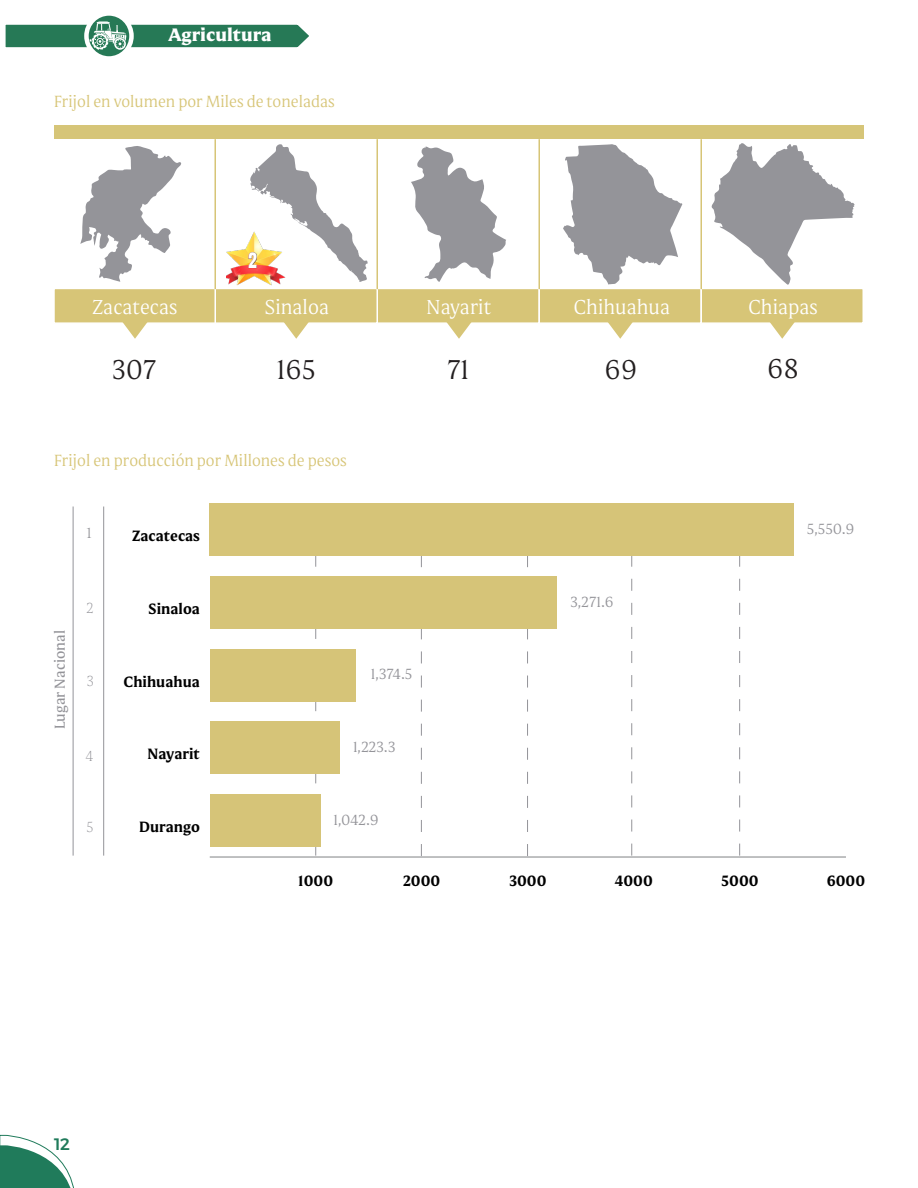
<style>
.page{position:relative;width:918px;height:1188px;background:#fff}
.page>*{position:absolute;margin:0;border:0;box-sizing:border-box;transform-origin:0 0}
.t1{font:300 27.75px "Mestiza";letter-spacing:-.005em;color:#231f20}
.t2{font:300 20.55px "Mestiza";color:#fff}
.t3{font:900 18px "Mestiza";color:#fff}
.t4{font:18px "Anton";color:#fff}
.t5{font:300 16.5px "Mestiza";color:#d7c577}
.t6{font:500 16.5px "Montserrat";color:#207b5b}
.t7{font:700 15px "Mestiza";color:#000}
.t8{font:300 15px "Mestiza";letter-spacing:-.005em;color:#949499}
.t9{font:200 15px "Mestiza";color:#949499}
.t10{font:200 15px "Mestiza";color:#949499;scale:1.45 1}
.t11{font:14.55px "Mestiza";color:#949499}
</style>
<div class="page">
<svg style="left:0;top:1135px;width:74px;height:53px"></svg>
<svg style="left:86px;top:13px;width:46px;height:46px"></svg>
<div style="left:84px;top:11px;width:50px;height:50px;border:4px solid #fff;border-radius:50%"></div>
<svg style="left:5px;top:18px;width:304px;height:36px"></svg>
<div style="left:53px;top:288px;width:164px;height:36px;background:#d7c577;border:2px solid #fff"></div>
<div style="left:376px;top:288px;width:164px;height:36px;background:#d7c577;border:2px solid #fff"></div>
<div style="left:214px;top:288px;width:164px;height:36px;background:#d7c577;border:2px solid #fff"></div>
<div style="left:538px;top:288px;width:164px;height:36px;background:#d7c577;border:2px solid #fff"></div>
<div style="left:700px;top:288px;width:164px;height:36px;background:#d7c577;border:2px solid #fff"></div>
<svg style="left:121px;top:321px;width:28px;height:18px"></svg>
<svg style="left:445px;top:321px;width:28px;height:18px"></svg>
<svg style="left:283px;top:321px;width:27px;height:18px"></svg>
<svg style="left:607px;top:321px;width:27px;height:18px"></svg>
<svg style="left:769px;top:321px;width:27px;height:18px"></svg>
<div style="left:54px;top:126px;width:810px;height:13px;background:#d6c578"></div>
<hr style="left:214px;top:139px;width:2px;height:150px;background:#d7c577">
<hr style="left:376px;top:139px;width:2px;height:150px;background:#d7c577">
<hr style="left:538px;top:139px;width:2px;height:150px;background:#d7c577">
<hr style="left:700px;top:139px;width:2px;height:150px;background:#d7c577">
<img style="left:227px;top:240px;width:54px;height:46px">
<svg style="left:250px;top:144px;width:118px;height:138px"></svg>
<div style="left:248px;top:252px;width:9px;height:16px;background:#d1232a;opacity:.75"></div>
<div style="left:249px;top:253px;width:8px;height:15px;background:#231f20;opacity:.75"></div>
<svg style="left:80px;top:146px;width:101px;height:136px"></svg>
<svg style="left:411px;top:146px;width:95px;height:136px"></svg>
<svg style="left:563px;top:144px;width:120px;height:141px"></svg>
<svg style="left:711px;top:143px;width:144px;height:142px"></svg>
<svg style="left:739px;top:556px;width:1px;height:300px"></svg>
<svg style="left:631px;top:556px;width:1px;height:300px"></svg>
<svg style="left:527px;top:556px;width:1px;height:300px"></svg>
<svg style="left:315px;top:556px;width:1px;height:300px"></svg>
<svg style="left:421px;top:556px;width:1px;height:300px"></svg>
<hr style="left:103px;top:507px;width:1px;height:349px;background:#949499">
<hr style="left:73px;top:507px;width:1px;height:349px;background:#949499">
<hr style="left:210px;top:857px;width:636px;height:1px;background:#808285">
<div style="left:210px;top:503px;width:584px;height:53px;background:#d6c478"></div>
<div style="left:210px;top:576px;width:347px;height:52px;background:#d6c478"></div>
<div style="left:210px;top:649px;width:146px;height:52px;background:#d6c478"></div>
<div style="left:210px;top:722px;width:129px;height:52px;background:#d6c478"></div>
<div style="left:210px;top:794px;width:110px;height:53px;background:#d6c478"></div>
<p class="t3" style="left:168px;top:21px;width:105px">Agricultura</p>
<p class="t5" style="left:54px;top:90px;width:282px">Frijol en volumen por Miles de toneladas</p>
<p class="t4" style="left:248px;top:251px;width:10px">2</p>
<p class="t2" style="left:92px;top:294px;width:87px">Zacatecas</p>
<p class="t2" style="left:265px;top:294px;width:66px">Sinaloa</p>
<p class="t2" style="left:427px;top:294px;width:66px">Nayarit</p>
<p class="t2" style="left:573px;top:294px;width:98px">Chihuahua</p>
<p class="t2" style="left:748px;top:294px;width:71px">Chiapas</p>
<p class="t1" style="left:112px;top:351px;width:46px">307</p>
<p class="t1" style="left:277px;top:351px;width:40px">165</p>
<p class="t1" style="left:447px;top:351px;width:24px">71</p>
<p class="t1" style="left:605px;top:351px;width:34px">69</p>
<p class="t5" style="left:54px;top:449px;width:294px">Frijol en producción por Millones de pesos</p>
<p class="t10" style="left:86px;top:524px;width:6px">1</p>
<p class="t11" style="left:50px;top:729px;width:101px;rotate:-90deg">Lugar Nacional</p>
<p class="t9" style="left:87px;top:598px;width:9px">2</p>
<p class="t9" style="left:87px;top:671px;width:9px">3</p>
<p class="t9" style="left:86px;top:746px;width:9px">4</p>
<p class="t9" style="left:86px;top:818px;width:9px">5</p>
<p class="t7" style="left:132px;top:525px;width:69px">Zacatecas</p>
<p class="t7" style="left:149px;top:597px;width:53px">Sinaloa</p>
<p class="t7" style="left:124px;top:670px;width:78px">Chihuahua</p>
<p class="t7" style="left:147px;top:743px;width:54px">Nayarit</p>
<p class="t7" style="left:139px;top:816px;width:62px">Durango</p>
<p class="t8" style="left:371px;top:664px;width:43px">1,374.5</p>
<p class="t8" style="left:353px;top:737px;width:44px">1,223.3</p>
<p class="t8" style="left:334px;top:810px;width:47px">1,042.9</p>
<p class="t8" style="left:570px;top:592px;width:45px">3,271.6</p>
<p class="t1" style="left:767px;top:350px;width:33px">68</p>
<p class="t8" style="left:807px;top:519px;width:49px">5,550.9</p>
<p class="t6" style="left:54px;top:1131px;width:18px">12</p>
<p class="t7" style="left:298px;top:869px;width:36px">1000</p>
<p class="t7" style="left:403px;top:869px;width:38px">2000</p>
<p class="t7" style="left:509px;top:869px;width:39px">3000</p>
<p class="t7" style="left:615px;top:869px;width:39px">4000</p>
<p class="t7" style="left:721px;top:869px;width:39px">5000</p>
<p class="t7" style="left:827px;top:869px;width:40px">6000</p>
</div>
